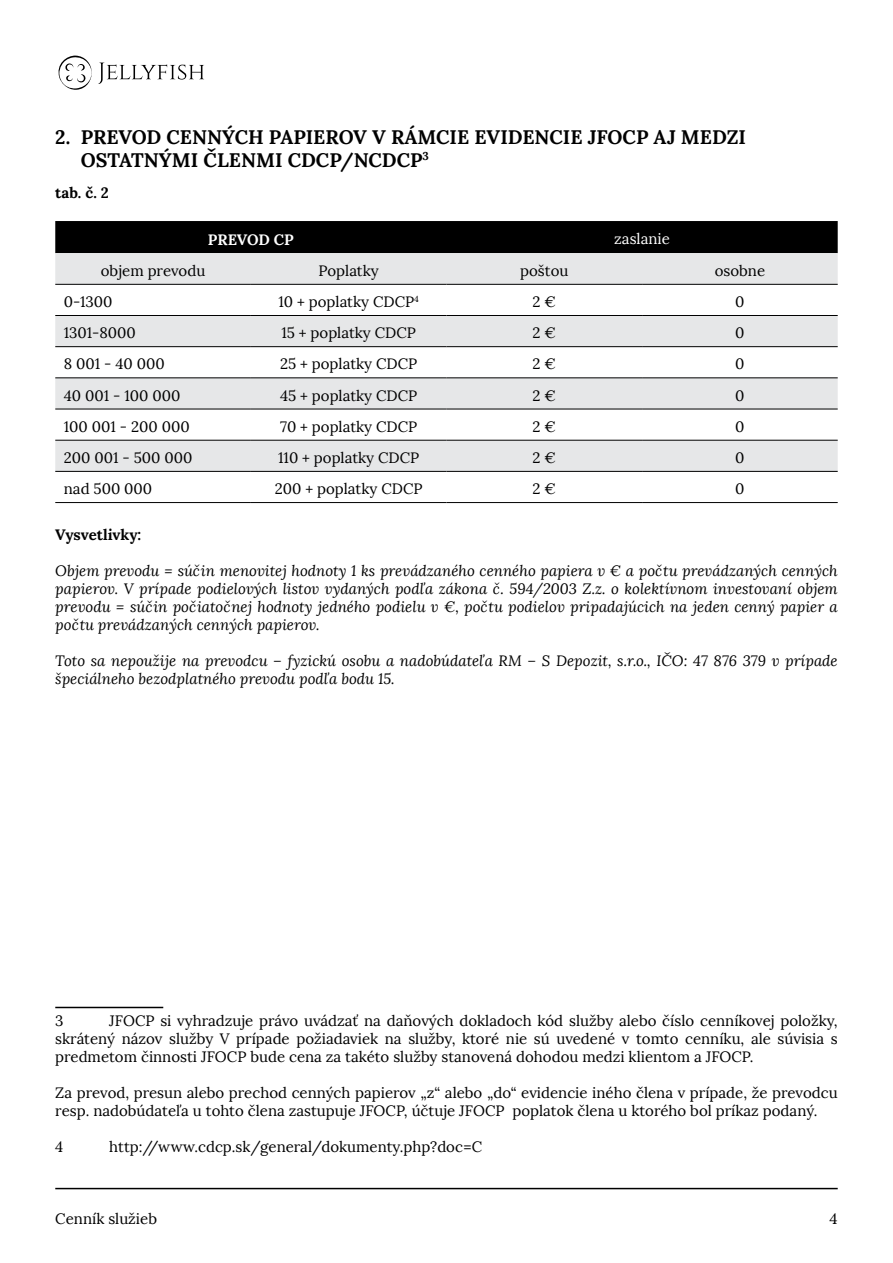
<style>
.page{position:relative;width:893px;height:1263px;background:#fff}
.page>*{position:absolute;margin:0;border:0;box-sizing:border-box;transform-origin:0 0}
.t1{font:700 19.5px/22.5px "Lora";color:#000}
.t2{font:15px/18px "Lora";color:#000;text-align:justify}
.t3{font:italic 15px/18px "Lora";color:#000;text-align:justify}
.t4{font:700 15px "Lora";color:#000}
.t5{font:700 15px "Lora";letter-spacing:-.005em;color:#fff}
.t6{font:15px "Lora";color:#fff}
</style>
<div class="page">
<hr style="left:55px;top:1188px;width:783px;height:1px;background:#000">
<svg style="left:58px;top:55px;width:34px;height:35px"></svg>
<svg style="left:98px;top:63px;width:106px;height:21px"></svg>
<div style="left:55px;top:221px;width:783px;height:32px;background:#000"></div>
<svg style="left:55px;top:253px;width:783px;height:218px;fill:#e6e7e8"></svg>
<hr style="left:55px;top:284px;width:196px;height:1px;background:#000">
<hr style="left:251px;top:284px;width:195px;height:1px;background:#000">
<hr style="left:446px;top:284px;width:196px;height:1px;background:#000">
<hr style="left:642px;top:284px;width:196px;height:1px;background:#000">
<hr style="left:55px;top:315px;width:196px;height:1px;background:#000">
<hr style="left:251px;top:315px;width:195px;height:1px;background:#000">
<hr style="left:446px;top:315px;width:196px;height:1px;background:#000">
<hr style="left:642px;top:315px;width:196px;height:1px;background:#000">
<hr style="left:55px;top:346px;width:196px;height:1px;background:#000">
<hr style="left:251px;top:346px;width:195px;height:1px;background:#000">
<hr style="left:446px;top:346px;width:196px;height:1px;background:#000">
<hr style="left:642px;top:346px;width:196px;height:1px;background:#000">
<hr style="left:55px;top:377px;width:196px;height:1px;background:#000">
<hr style="left:251px;top:377px;width:195px;height:1px;background:#000">
<hr style="left:446px;top:377px;width:196px;height:1px;background:#000">
<hr style="left:642px;top:377px;width:196px;height:1px;background:#000">
<hr style="left:55px;top:409px;width:196px;height:1px;background:#000">
<hr style="left:251px;top:409px;width:195px;height:1px;background:#000">
<hr style="left:446px;top:409px;width:196px;height:1px;background:#000">
<hr style="left:642px;top:409px;width:196px;height:1px;background:#000">
<hr style="left:55px;top:440px;width:196px;height:1px;background:#000">
<hr style="left:251px;top:440px;width:195px;height:1px;background:#000">
<hr style="left:446px;top:440px;width:196px;height:1px;background:#000">
<hr style="left:642px;top:440px;width:196px;height:1px;background:#000">
<hr style="left:55px;top:471px;width:196px;height:1px;background:#000">
<hr style="left:251px;top:471px;width:195px;height:1px;background:#000">
<hr style="left:446px;top:471px;width:196px;height:1px;background:#000">
<hr style="left:642px;top:471px;width:196px;height:1px;background:#000">
<hr style="left:55px;top:502px;width:196px;height:1px;background:#000">
<hr style="left:251px;top:502px;width:195px;height:1px;background:#000">
<hr style="left:446px;top:502px;width:196px;height:1px;background:#000">
<hr style="left:642px;top:502px;width:196px;height:1px;background:#000">
<hr style="left:55px;top:1007px;width:108px;height:1px;background:#000">
<h1 class="t1" style="left:81px;top:126px;width:667px;text-indent:-26px">2. PREVOD CENNÝCH PAPIEROV V RÁMCIE EVIDENCIE JFOCP AJ MEDZI<br>OSTATNÝMI ČLENMI CDCP/NCDCP<sup>3</sup></h1>
<p class="t4" style="left:55px;top:183px;width:55px">tab. č. 2</p>
<p class="t5" style="left:208px;top:230px;width:87px">PREVOD CP</p>
<p class="t6" style="left:614px;top:230px;width:57px">zaslanie</p>
<p class="t2" style="left:101px;top:262px;width:106px">objem prevodu</p>
<p class="t2" style="left:319px;top:262px;width:62px">Poplatky</p>
<p class="t2" style="left:520px;top:262px;width:50px">poštou</p>
<p class="t2" style="left:715px;top:262px;width:52px">osobne</p>
<p class="t2" style="left:64px;top:293px;width:50px">0-1300</p>
<p class="t2" style="left:279px;top:293px;width:142px">10 + poplatky CDCP<sup>4</sup></p>
<p class="t2" style="left:533px;top:293px;width:25px">2 €</p>
<p class="t2" style="left:735px;top:293px;width:11px">0</p>
<p class="t2" style="left:64px;top:324px;width:74px">1301-8000</p>
<p class="t2" style="left:281px;top:324px;width:136px">15 + poplatky CDCP</p>
<p class="t2" style="left:533px;top:324px;width:25px">2 €</p>
<p class="t2" style="left:735px;top:324px;width:11px">0</p>
<p class="t2" style="left:64px;top:355px;width:103px">8 001 - 40 000</p>
<p class="t2" style="left:280px;top:355px;width:139px">25 + poplatky CDCP</p>
<p class="t2" style="left:533px;top:355px;width:25px">2 €</p>
<p class="t2" style="left:735px;top:355px;width:11px">0</p>
<p class="t2" style="left:64px;top:386px;width:118px">40 001 - 100 000</p>
<p class="t2" style="left:280px;top:386px;width:139px">45 + poplatky CDCP</p>
<p class="t2" style="left:533px;top:386px;width:25px">2 €</p>
<p class="t2" style="left:735px;top:386px;width:11px">0</p>
<p class="t2" style="left:64px;top:417px;width:127px">100 001 - 200 000</p>
<p class="t2" style="left:280px;top:417px;width:139px">70 + poplatky CDCP</p>
<p class="t2" style="left:533px;top:417px;width:25px">2 €</p>
<p class="t2" style="left:735px;top:417px;width:11px">0</p>
<p class="t2" style="left:64px;top:449px;width:130px">200 001 - 500 000</p>
<p class="t2" style="left:278px;top:449px;width:143px">110 + poplatky CDCP</p>
<p class="t2" style="left:533px;top:449px;width:25px">2 €</p>
<p class="t2" style="left:735px;top:449px;width:11px">0</p>
<p class="t2" style="left:64px;top:480px;width:90px">nad 500 000</p>
<p class="t2" style="left:275px;top:480px;width:149px">200 + poplatky CDCP</p>
<p class="t2" style="left:533px;top:480px;width:25px">2 €</p>
<p class="t2" style="left:735px;top:480px;width:11px">0</p>
<p class="t4" style="left:55px;top:525px;width:88px">Vysvetlivky:</p>
<p class="t3" style="left:55px;top:562px;width:784px">Objem prevodu = súčin menovitej hodnoty 1 ks prevádzaného cenného papiera v € a počtu prevádzaných cenných papierov. V prípade podielových listov vydaných podľa zákona č. 594/2003 Z.z. o kolektívnom investovaní objem prevodu = súčin počiatočnej hodnoty jedného podielu v €, počtu podielov pripadajúcich na jeden cenný papier a počtu prevádzaných cenných papierov.</p>
<p class="t3" style="left:55px;top:652px;width:784px">Toto sa nepoužije na prevodcu – fyzickú osobu a nadobúdateľa RM – S Depozit, s.r.o., IČO: 47 876 379 v prípade špeciálneho bezodplatného prevodu podľa bodu 15.</p>
<p class="t2" style="left:55px;top:1012px;width:784px;text-indent:54px">JFOCP si vyhradzuje právo uvádzať na daňových dokladoch kód služby alebo číslo cenníkovej položky, skrátený názov služby V prípade požiadaviek na služby, ktoré nie sú uvedené v tomto cenníku, ale súvisia s predmetom činnosti JFOCP bude cena za takéto služby stanovená dohodou medzi klientom a JFOCP.</p>
<p class="t2" style="left:55px;top:1084px;width:784px">Za prevod, presun alebo prechod cenných papierov „z“ alebo „do“ evidencie iného člena v prípade, že prevodcu resp. nadobúdateľa u tohto člena zastupuje JFOCP, účtuje JFOCP poplatok člena u ktorého bol príkaz podaný.</p>
<p class="t2" style="left:55px;top:1138px;width:10px">4</p>
<p class="t2" style="left:109px;top:1138px;width:375px">http://www.cdcp.sk/general/dokumenty.php?doc=C</p>
<p class="t2" style="left:55px;top:1012px;width:10px">3</p>
<p class="t2" style="left:55px;top:1210px;width:103px">Cenník služieb</p>
<p class="t2" style="left:830px;top:1210px;width:10px">4</p>
</div>
